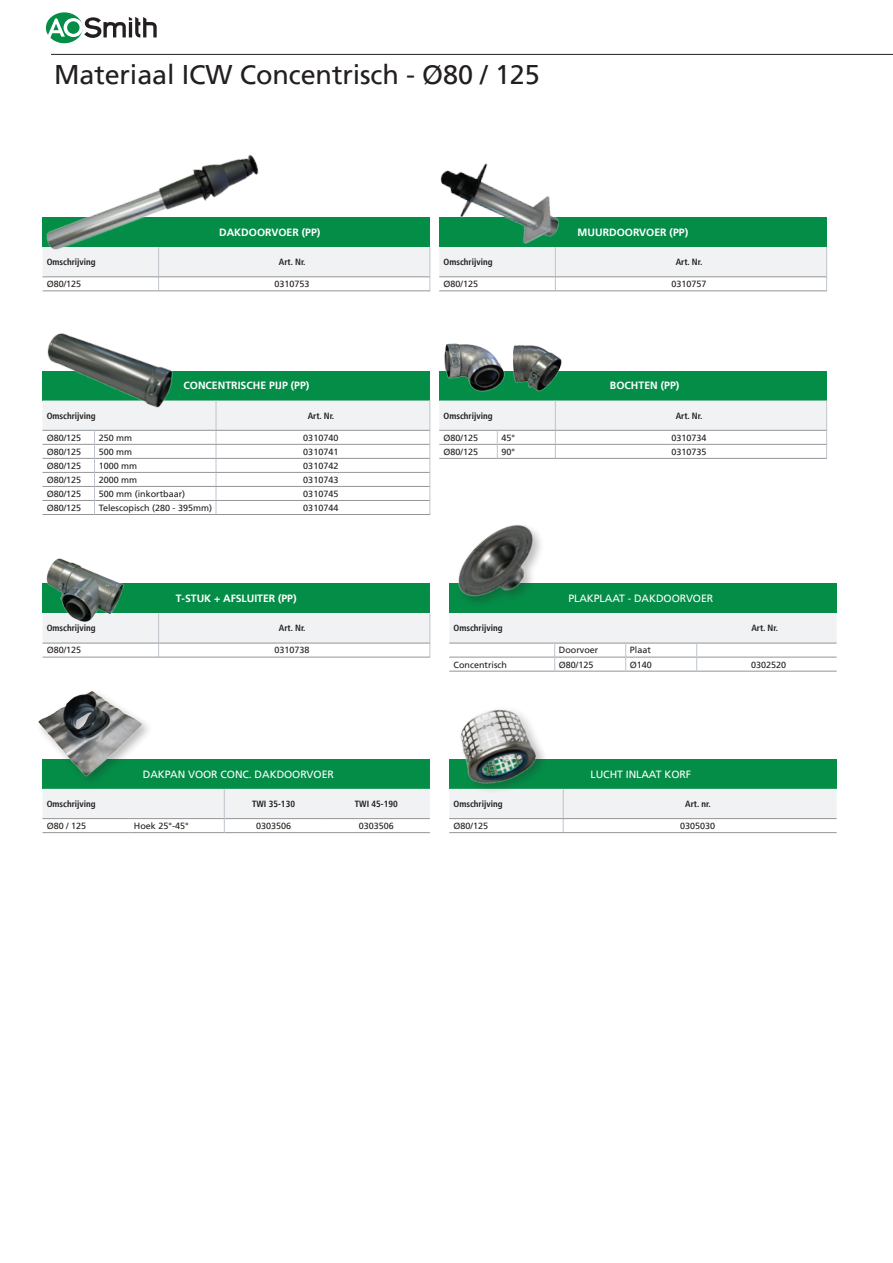
<style>
.page{position:relative;width:893px;height:1263px;background:#fff}
.page>*{position:absolute;margin:0;border:0;box-sizing:border-box;transform-origin:0 0}
.t1{font:27px "Frutiger LT";letter-spacing:-.005em;color:#231f20}
.t2{font:700 10.5px "Frutiger LT";color:#fff}
.t3{font:10.5px "Frutiger LT";letter-spacing:-.005em;color:#fff}
.t4{font:9px "Frutiger LT";color:#231f20}
.t5{font:700 condensed 9px "Frutiger LT";color:#231f20}
</style>
<div class="page">
<div style="left:46px;top:12px;width:37px;height:31px;background:#048d47;border-radius:50%"></div>
<svg style="left:47px;top:17px;width:110px;height:21px"></svg>
<div style="left:43px;top:217px;width:387px;height:30px;background:#048d47"></div>
<svg style="left:275px;top:247px;width:156px;height:44px"></svg>
<hr style="left:159px;top:277px;width:271px;height:1px;background:#939598">
<hr style="left:159px;top:291px;width:271px;height:1px;background:#939598">
<div style="left:43px;top:371px;width:387px;height:29px;background:#048d47"></div>
<hr style="left:43px;top:514px;width:52px;height:1px;background:#939598">
<hr style="left:94px;top:514px;width:122px;height:1px;background:#939598">
<svg style="left:43px;top:400px;width:388px;height:114px"></svg>
<hr style="left:216px;top:430px;width:214px;height:1px;background:#939598">
<hr style="left:216px;top:444px;width:214px;height:1px;background:#939598">
<hr style="left:216px;top:458px;width:214px;height:1px;background:#939598">
<hr style="left:216px;top:472px;width:214px;height:1px;background:#939598">
<hr style="left:216px;top:486px;width:214px;height:1px;background:#939598">
<hr style="left:216px;top:500px;width:214px;height:1px;background:#939598">
<hr style="left:216px;top:514px;width:214px;height:1px;background:#939598">
<div style="left:439px;top:371px;width:388px;height:29px;background:#048d47"></div>
<hr style="left:439px;top:458px;width:58px;height:1px;background:#939598">
<hr style="left:497px;top:458px;width:58px;height:1px;background:#939598">
<svg style="left:439px;top:400px;width:388px;height:58px"></svg>
<hr style="left:555px;top:430px;width:271px;height:1px;background:#939598">
<hr style="left:555px;top:444px;width:271px;height:1px;background:#939598">
<hr style="left:555px;top:458px;width:272px;height:1px;background:#939598">
<div style="left:43px;top:583px;width:387px;height:30px;background:#048d47"></div>
<hr style="left:43px;top:657px;width:116px;height:1px;background:#939598">
<svg style="left:43px;top:613px;width:388px;height:44px"></svg>
<hr style="left:159px;top:643px;width:271px;height:1px;background:#939598">
<hr style="left:159px;top:657px;width:271px;height:1px;background:#939598">
<div style="left:439px;top:217px;width:388px;height:30px;background:#048d47"></div>
<hr style="left:439px;top:291px;width:116px;height:1px;background:#939598">
<svg style="left:439px;top:247px;width:388px;height:44px"></svg>
<hr style="left:555px;top:277px;width:271px;height:1px;background:#939598">
<hr style="left:555px;top:291px;width:272px;height:1px;background:#939598">
<img style="left:42px;top:333px;width:155px;height:90px">
<img style="left:42px;top:558px;width:88px;height:67px">
<img style="left:42px;top:154px;width:233px;height:138px">
<img style="left:425px;top:163px;width:148px;height:91px">
<img style="left:444px;top:343px;width:58px;height:49px">
<img style="left:502px;top:345px;width:60px;height:47px">
<div style="left:449px;top:583px;width:388px;height:30px;background:#048d47"></div>
<hr style="left:555px;top:671px;width:71px;height:1px;background:#939598">
<hr style="left:626px;top:671px;width:71px;height:1px;background:#939598">
<hr style="left:697px;top:671px;width:140px;height:1px;background:#939598">
<svg style="left:449px;top:613px;width:388px;height:58px"></svg>
<div style="left:455px;top:522px;width:121px;height:87px;background:#231f20;opacity:.3"></div>
<img style="left:449px;top:522px;width:116px;height:110px">
<div style="left:43px;top:759px;width:387px;height:30px;background:#048d47"></div>
<hr style="left:43px;top:832px;width:87px;height:1px;background:#939598">
<hr style="left:130px;top:832px;width:94px;height:1px;background:#939598">
<hr style="left:224px;top:832px;width:103px;height:1px;background:#939598">
<hr style="left:327px;top:832px;width:103px;height:1px;background:#939598">
<svg style="left:43px;top:789px;width:387px;height:43px"></svg>
<div style="left:35px;top:688px;width:119px;height:99px;background:#048d47"></div>
<img style="left:35px;top:688px;width:119px;height:92px">
<div style="left:449px;top:759px;width:388px;height:30px;background:#048d47"></div>
<div style="left:569px;top:789px;width:267px;height:31px;background:#f0f2f3"></div>
<hr style="left:563px;top:818px;width:274px;height:1px;background:#939598">
<hr style="left:449px;top:832px;width:114px;height:1px;background:#939598">
<hr style="left:563px;top:832px;width:274px;height:1px;background:#939598">
<img style="left:449px;top:659px;width:120px;height:173px">
<hr style="left:51px;top:54px;width:842px;height:1px;background:#231f20">
<h1 class="t1" style="left:54px;top:59px;width:487px">Materiaal ICW Concentrisch - Ø80 / 125</h1>
<p class="t2" style="left:219px;top:226px;width:103px">DAKDOORVOER (PP)</p>
<p class="t2" style="left:578px;top:226px;width:112px">MUURDOORVOER (PP)</p>
<p class="t5" style="left:47px;top:257px;width:51px">Omschrijving</p>
<p class="t5" style="left:279px;top:257px;width:28px">Art. Nr.</p>
<p class="t4" style="left:47px;top:279px;width:36px">Ø80/125</p>
<p class="t4" style="left:275px;top:279px;width:37px">0310753</p>
<p class="t5" style="left:443px;top:257px;width:51px">Omschrijving</p>
<p class="t5" style="left:676px;top:257px;width:28px">Art. Nr.</p>
<p class="t4" style="left:443px;top:279px;width:36px">Ø80/125</p>
<p class="t4" style="left:671px;top:279px;width:37px">0310757</p>
<p class="t2" style="left:183px;top:379px;width:128px">CONCENTRISCHE PIJP (PP)</p>
<p class="t2" style="left:610px;top:379px;width:71px">BOCHTEN (PP)</p>
<p class="t5" style="left:47px;top:410px;width:51px">Omschrijving</p>
<p class="t5" style="left:308px;top:410px;width:28px">Art. Nr.</p>
<p class="t4" style="left:47px;top:432px;width:36px">Ø80/125</p>
<p class="t4" style="left:99px;top:432px;width:35px">250 mm</p>
<p class="t4" style="left:303px;top:432px;width:37px">0310740</p>
<p class="t4" style="left:47px;top:446px;width:36px">Ø80/125</p>
<p class="t4" style="left:99px;top:446px;width:35px">500 mm</p>
<p class="t4" style="left:303px;top:446px;width:37px">0310741</p>
<p class="t4" style="left:47px;top:460px;width:36px">Ø80/125</p>
<p class="t4" style="left:99px;top:460px;width:40px">1000 mm</p>
<p class="t4" style="left:303px;top:460px;width:37px">0310742</p>
<p class="t4" style="left:47px;top:474px;width:36px">Ø80/125</p>
<p class="t4" style="left:99px;top:474px;width:40px">2000 mm</p>
<p class="t4" style="left:303px;top:474px;width:37px">0310743</p>
<p class="t4" style="left:47px;top:488px;width:36px">Ø80/125</p>
<p class="t4" style="left:99px;top:488px;width:88px">500 mm (inkortbaar)</p>
<p class="t4" style="left:303px;top:488px;width:37px">0310745</p>
<p class="t4" style="left:47px;top:502px;width:36px">Ø80/125</p>
<p class="t4" style="left:99px;top:502px;width:115px">Telescopisch (280 - 395mm)</p>
<p class="t4" style="left:303px;top:502px;width:37px">0310744</p>
<p class="t5" style="left:443px;top:410px;width:51px">Omschrijving</p>
<p class="t5" style="left:676px;top:410px;width:28px">Art. Nr.</p>
<p class="t4" style="left:443px;top:432px;width:36px">Ø80/125</p>
<p class="t4" style="left:502px;top:432px;width:15px">45°</p>
<p class="t4" style="left:671px;top:432px;width:37px">0310734</p>
<p class="t4" style="left:443px;top:446px;width:36px">Ø80/125</p>
<p class="t4" style="left:502px;top:446px;width:15px">90°</p>
<p class="t4" style="left:671px;top:446px;width:37px">0310735</p>
<p class="t2" style="left:176px;top:592px;width:122px">T-STUK + AFSLUITER (PP)</p>
<p class="t3" style="left:568px;top:592px;width:146px">PLAKPLAAT - DAKDOORVOER</p>
<p class="t5" style="left:47px;top:623px;width:51px">Omschrijving</p>
<p class="t5" style="left:279px;top:623px;width:28px">Art. Nr.</p>
<p class="t4" style="left:47px;top:645px;width:36px">Ø80/125</p>
<p class="t4" style="left:275px;top:645px;width:37px">0310738</p>
<p class="t5" style="left:453px;top:623px;width:51px">Omschrijving</p>
<p class="t5" style="left:751px;top:623px;width:28px">Art. Nr.</p>
<p class="t4" style="left:559px;top:645px;width:41px">Doorvoer</p>
<p class="t4" style="left:630px;top:645px;width:23px">Plaat</p>
<p class="t4" style="left:453px;top:659px;width:55px">Concentrisch</p>
<p class="t4" style="left:559px;top:659px;width:36px">Ø80/125</p>
<p class="t4" style="left:630px;top:659px;width:24px">Ø140</p>
<p class="t4" style="left:751px;top:659px;width:37px">0302520</p>
<p class="t3" style="left:143px;top:768px;width:193px">DAKPAN VOOR CONC. DAKDOORVOER</p>
<p class="t3" style="left:591px;top:768px;width:102px">LUCHT INLAAT KORF</p>
<p class="t5" style="left:47px;top:798px;width:51px">Omschrijving</p>
<p class="t5" style="left:252px;top:798px;width:44px">TWI 35-130</p>
<p class="t5" style="left:355px;top:798px;width:44px">TWI 45-190</p>
<p class="t4" style="left:47px;top:820px;width:41px">Ø80 / 125</p>
<p class="t4" style="left:134px;top:820px;width:56px">Hoek 25°-45°</p>
<p class="t4" style="left:256px;top:820px;width:37px">0303506</p>
<p class="t4" style="left:359px;top:820px;width:37px">0303506</p>
<p class="t5" style="left:453px;top:798px;width:51px">Omschrijving</p>
<p class="t5" style="left:685px;top:798px;width:27px">Art. nr.</p>
<p class="t4" style="left:453px;top:820px;width:36px">Ø80/125</p>
<p class="t4" style="left:680px;top:820px;width:37px">0305030</p>
</div>
